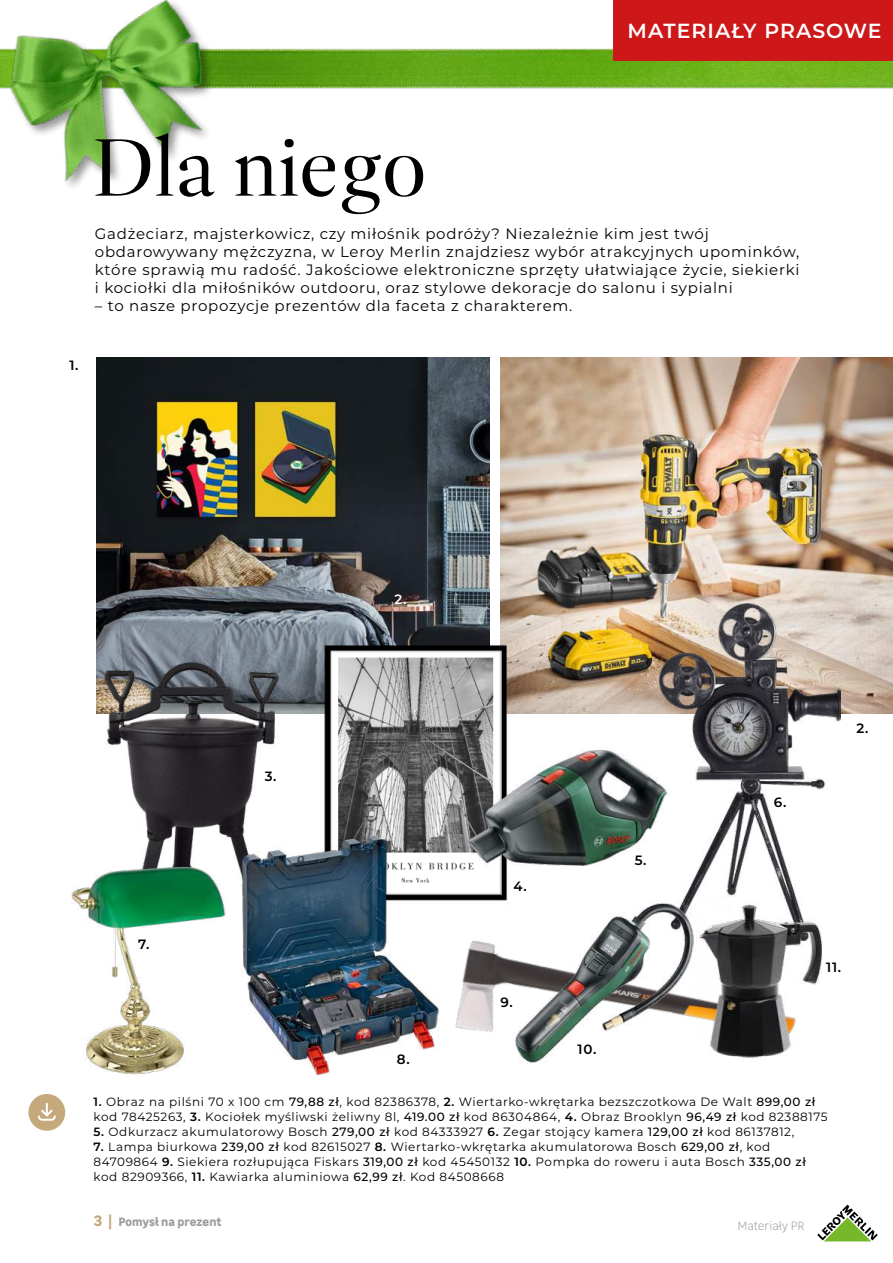
<style>
.page{position:relative;width:893px;height:1263px;background:#fff}
.page>*{position:absolute;margin:0;border:0;box-sizing:border-box;transform-origin:0 0}
.t1{font:82.5px "Dashiell Fine";color:#000}
.t2{font:600 20.4px "Montserrat";letter-spacing:.05em;color:#fff}
.t3{font:15px/18px "Montserrat";letter-spacing:.05em;color:#000}
.t4{font:600 13.5px "Montserrat";color:#000}
.t5{font:600 13.5px "Montserrat";color:#fff}
.t6{font:12px/15px "Montserrat";letter-spacing:.05em;color:#000}
.t7{font:700 12px "Leroy Merlin Sans";letter-spacing:-.005em;color:#9d9d9c}
.t8{font:300 12px "Leroy Merlin Sans";letter-spacing:-.005em;color:#9d9d9c}
.s1{font-weight:600}
.s2{font-weight:500}
.s3{font-size:15px;color:#c6a87d}
</style>
<div class="page">
<img style="left:252px;top:48px;width:641px;height:41px">
<div style="left:613px;top:0;width:280px;height:60px;background:#cd1719"></div>
<svg style="left:817px;top:1204px;width:61px;height:38px"></svg>
<img style="left:501px;top:357px;width:392px;height:356px">
<img style="left:96px;top:357px;width:394px;height:302px">
<img style="left:0;top:0;width:252px;height:187px">
<img style="left:96px;top:659px;width:146px;height:204px">
<img style="left:659px;top:604px;width:181px;height:211px">
<img style="left:455px;top:815px;width:341px;height:216px">
<img style="left:242px;top:598px;width:348px;height:348px">
<img style="left:71px;top:863px;width:155px;height:212px">
<img style="left:476px;top:895px;width:215px;height:168px">
<img style="left:461px;top:741px;width:225px;height:137px">
<img style="left:691px;top:895px;width:131px;height:163px">
<img style="left:235px;top:833px;width:206px;height:243px">
<div style="left:28px;top:1094px;width:37px;height:37px;background:#c6a87d;border-radius:50%"></div>
<svg style="left:38px;top:1103px;width:18px;height:18px"></svg>
<h2 class="t2" style="left:627px;top:16px;width:256px">MATERIAŁY PRASOWE</h2>
<h1 class="t1" style="left:92px;top:120px;width:335px">Dla niego</h1>
<p class="t3" style="left:95px;top:224px;width:706px">Gadżeciarz, majsterkowicz, czy miłośnik podróży? Niezależnie kim jest twój obdarowywany mężczyzna, w Leroy Merlin znajdziesz wybór atrakcyjnych upominków, które sprawią mu radość. Jakościowe elektroniczne sprzęty ułatwiające życie, siekierki i kociołki dla miłośników outdooru, oraz stylowe dekoracje do salonu i sypialni</p>
<p class="t3" style="left:95px;top:296px;width:479px">– to nasze propozycje prezentów dla faceta z charakterem.</p>
<p class="t4" style="left:69px;top:356px;width:11px">1.</p>
<p class="t5" style="left:395px;top:590px;width:13px">2.</p>
<p class="t4" style="left:265px;top:766px;width:13px">3.</p>
<p class="t4" style="left:774px;top:792px;width:14px">6.</p>
<p class="t4" style="left:856px;top:719px;width:13px">2.</p>
<p class="t4" style="left:138px;top:934px;width:13px">7.</p>
<p class="t4" style="left:397px;top:1050px;width:14px">8.</p>
<p class="t4" style="left:513px;top:876px;width:15px">4.</p>
<p class="t4" style="left:501px;top:993px;width:14px">9.</p>
<p class="t4" style="left:635px;top:851px;width:13px">5.</p>
<p class="t4" style="left:578px;top:1039px;width:20px">10.</p>
<p class="t4" style="left:826px;top:958px;width:16px">11.</p>
<p class="t6" style="left:94px;top:1093px;width:736px"><span class="s1">1.</span> Obraz na pilśni 70 x 100 cm <span class="s2">79,88 zł</span>, kod 82386378, <span class="s1">2.</span> Wiertarko-wkrętarka bezszczotkowa De Walt <span class="s2">899,00 zł </span>kod 78425263, <span class="s1">3.</span> Kociołek myśliwski żeliwny 8l, <span class="s2">419.00 zł</span> kod 86304864, <span class="s1">4.</span> Obraz Brooklyn <span class="s2">96,49 zł</span> kod 82388175</p>
<p class="t6" style="left:94px;top:1123px;width:702px"><span class="s1">5.</span> Odkurzacz akumulatorowy Bosch <span class="s2">279,00 zł</span> kod 84333927 <span class="s1">6.</span> Zegar stojący kamera <span class="s2">129,00 zł</span> kod 86137812,</p>
<p class="t6" style="left:94px;top:1138px;width:714px"><span class="s1">7.</span> Lampa biurkowa <span class="s2">239,00 zł</span> kod 82615027 <span class="s1">8.</span> Wiertarko-wkrętarka akumulatorowa Bosch <span class="s2">629,00 zł</span>, kod<br>84709864 <span class="s1">9.</span> Siekiera rozłupująca Fiskars <span class="s2">319,00 zł</span> kod 45450132 <span class="s1">10.</span> Pompka do roweru i auta Bosch <span class="s2">335,00 zł </span>kod 82909366, <span class="s1">11.</span> Kawiarka aluminiowa <span class="s2">62,99 zł</span>. Kod 84508668</p>
<p class="t7" style="left:94px;top:1212px;width:130px"><span class="s3">3 |</span> Pomysł na prezent</p>
<p class="t8" style="left:737px;top:1216px;width:69px">Materiały PR</p>
</div>
